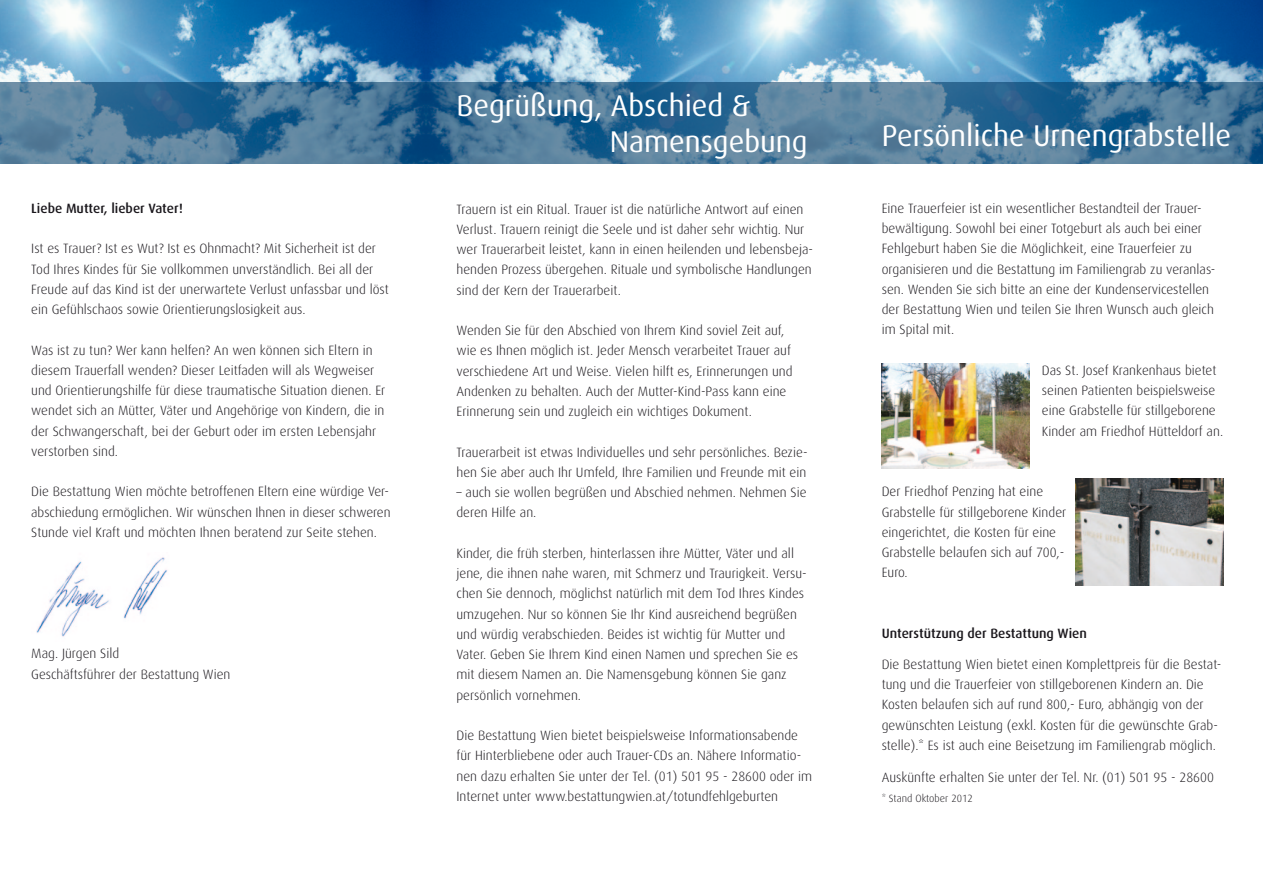
<style>
.page{position:relative;width:1263px;height:893px;background:#fff}
.page>*{position:absolute;margin:0;border:0;box-sizing:border-box;transform-origin:0 0}
.t1{font:30px/36px "Dax";color:#fff}
.t2{font:300 13.5px/20.2px "Dax";color:#1a171c}
.t3{font:500 13.5px "Dax";color:#1a171c}
.t4{font:300 10.5px "Dax";color:#1a171c}
</style>
<div class="page">
<img style="left:36px;top:557px;width:132px;height:80px">
<img style="left:0;top:0;width:1263px;height:82px">
<svg style="left:0;top:82px;width:1263px;height:82px;background:#457597"></svg>
<img style="left:882px;top:364px;width:147px;height:105px">
<img style="left:1076px;top:478px;width:147px;height:108px">
<p class="t3" style="left:31px;top:201px;width:153px">Liebe Mutter, lieber Vater!</p>
<p class="t2" style="left:31px;top:239px;width:359px">Ist es Trauer? Ist es Wut? Ist es Ohnmacht? Mit Sicherheit ist der Tod Ihres Kindes für Sie vollkommen unverständlich. Bei all der Freude auf das Kind ist der unerwartete Verlust unfassbar und löst ein Gefühlschaos sowie Orientierungslosigkeit aus.</p>
<p class="t2" style="left:31px;top:340px;width:356px">Was ist zu tun? Wer kann helfen? An wen können sich Eltern in diesem Trauerfall wenden? Dieser Leitfaden will als Wegweiser und Orientierungshilfe für diese traumatische Situation dienen. Er wendet sich an Mütter, Väter und Angehörige von Kindern, die in der Schwangerschaft, bei der Geburt oder im ersten Lebensjahr verstorben sind.</p>
<p class="t2" style="left:31px;top:482px;width:361px;text-align:justify">Die Bestattung Wien möchte betroffenen Eltern eine würdige Ver&shy;abschiedung ermöglichen. Wir wünschen Ihnen in dieser schweren Stunde viel Kraft und möchten Ihnen beratend zur Seite stehen.</p>
<p class="t2" style="left:31px;top:644px;width:201px">Mag. Jürgen Sild<br>Geschäftsführer der Bestattung Wien</p>
<h1 class="t1" style="left:610px;top:88px;width:199px;text-indent:-153px">Begrüßung, Abschied &amp;<br>Namensgebung</h1>
<p class="t2" style="left:456px;top:199px;width:358px">Trauern ist ein Ritual. Trauer ist die natürliche Antwort auf einen Verlust. Trauern reinigt die Seele und ist daher sehr wichtig. Nur wer Trauerarbeit leistet, kann in einen heilenden und lebensbeja&shy;henden Prozess übergehen. Rituale und symbolische Handlungen sind der Kern der Trauerarbeit.</p>
<p class="t2" style="left:456px;top:320px;width:338px">Wenden Sie für den Abschied von Ihrem Kind soviel Zeit auf, wie es Ihnen möglich ist. Jeder Mensch verarbeitet Trauer auf verschiedene Art und Weise. Vielen hilft es, Erinnerungen und Andenken zu behalten. Auch der Mutter-Kind-Pass kann eine Erinnerung sein und zugleich ein wichtiges Dokument.</p>
<p class="t2" style="left:456px;top:442px;width:353px">Trauerarbeit ist etwas Individuelles und sehr persönliches. Bezie&shy;hen Sie aber auch Ihr Umfeld, Ihre Familien und Freunde mit ein</p>
<p class="t2" style="left:456px;top:482px;width:352px">– auch sie wollen begrüßen und Abschied nehmen. Nehmen Sie deren Hilfe an.</p>
<p class="t2" style="left:456px;top:543px;width:352px">Kinder, die früh sterben, hinterlassen ihre Mütter, Väter und all jene, die ihnen nahe waren, mit Schmerz und Traurigkeit. Versu&shy;chen Sie dennoch, möglichst natürlich mit dem Tod Ihres Kindes umzugehen. Nur so können Sie Ihr Kind ausreichend begrüßen und würdig verabschieden. Beides ist wichtig für Mutter und Vater. Geben Sie Ihrem Kind einen Namen und sprechen Sie es mit diesem Namen an. Die Namensgebung können Sie ganz persönlich vornehmen.</p>
<p class="t2" style="left:456px;top:725px;width:357px">Die Bestattung Wien bietet beispielsweise Informationsabende für Hinterbliebene oder auch Trauer-CDs an. Nähere Informatio&shy;nen dazu erhalten Sie unter der Tel. (01) 501 95 - 28600 oder im Internet unter www.bestattungwien.at/totundfehlgeburten</p>
<h1 class="t1" style="left:882px;top:118px;width:351px">Persönliche Urnengrabstelle</h1>
<p class="t2" style="left:882px;top:198px;width:335px">Eine Trauerfeier ist ein wesentlicher Bestandteil der Trauer&shy;bewältigung. Sowohl bei einer Totgeburt als auch bei einer Fehlgeburt haben Sie die Möglichkeit, eine Trauerfeier zu organisieren und die Bestattung im Familiengrab zu veranlas&shy;sen. Wenden Sie sich bitte an eine der Kundenservicestellen der Bestattung Wien und teilen Sie Ihren Wunsch auch gleich im Spital mit.</p>
<p class="t2" style="left:1042px;top:360px;width:183px">Das St. Josef Krankenhaus bietet seinen Patienten beispielsweise eine Grabstelle für stillgeborene Kinder am Friedhof Hütteldorf an.</p>
<p class="t2" style="left:882px;top:482px;width:186px">Der Friedhof Penzing hat eine<br>Grabstelle für stillgeborene Kinder eingerichtet, die Kosten für eine<br>Grabstelle belaufen sich auf 700,-<br>Euro.</p>
<p class="t3" style="left:882px;top:626px;width:207px">Unterstützung der Bestattung Wien</p>
<p class="t2" style="left:882px;top:654px;width:341px">Die Bestattung Wien bietet einen Komplettpreis für die Bestat&shy;tung und die Trauerfeier von stillgeborenen Kindern an. Die Kosten belaufen sich auf rund 800,- Euro, abhängig von der gewünschten Leistung (exkl. Kosten für die gewünschte Grab&shy;stelle).* Es ist auch eine Beisetzung im Familiengrab möglich.</p>
<p class="t2" style="left:882px;top:767px;width:334px">Auskünfte erhalten Sie unter der Tel. Nr. (01) 501 95 - 28600</p>
<p class="t4" style="left:882px;top:793px;width:93px">* Stand Oktober 2012</p>
</div>
